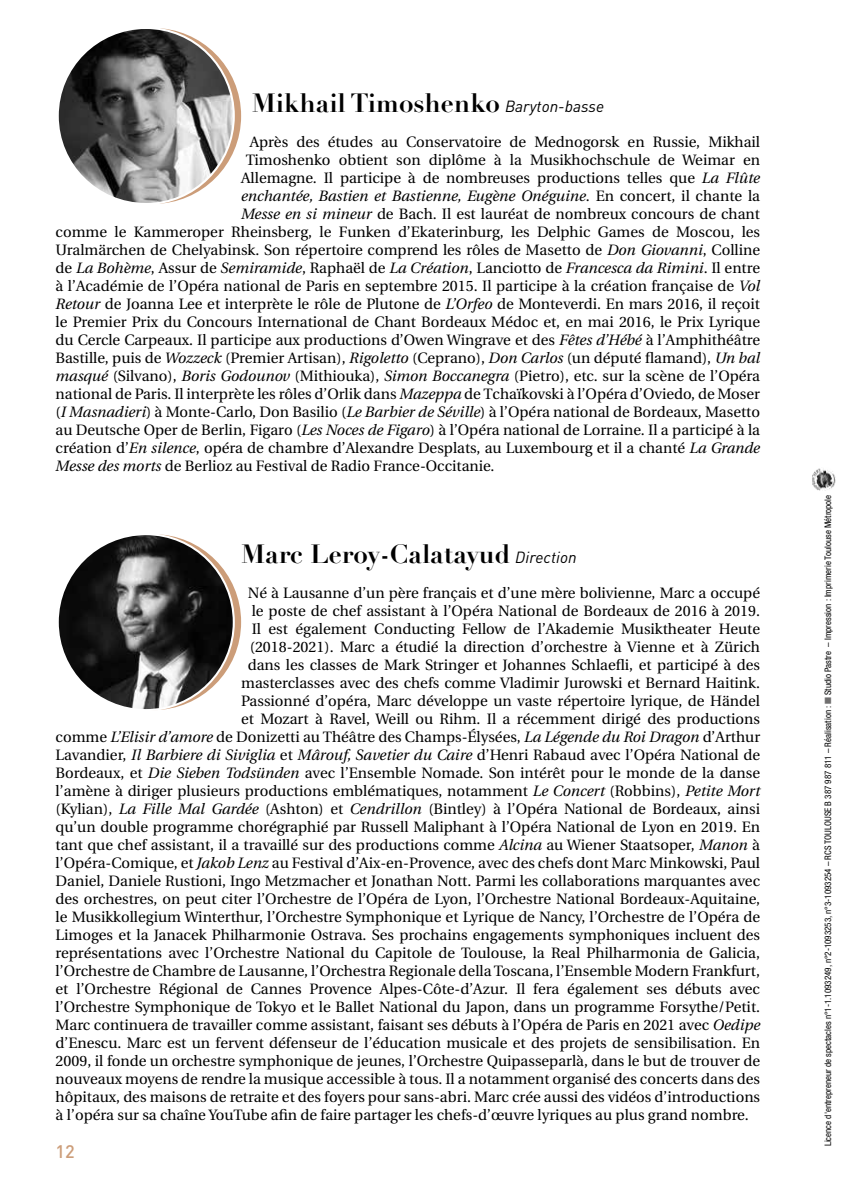
<style>
.page{position:relative;width:851px;height:1191px;background:#fff}
.page>*{position:absolute;margin:0;border:0;box-sizing:border-box;transform-origin:0 0}
.t1{font:700 26px "Didot LH";color:#000}
.t2{font:500 18px "DIN";color:#cc9d79}
.t3{font:15px "Utopia";color:#000}
.t4{font:italic 15px "Utopia";color:#000}
.t5{font:condensed 9px "Helvetica Neue";color:#000}
.s1{font-family:"DIN";font-weight:400;font-style:italic;font-size:16px}
.s2{font-style:italic}
.s3{font-style:normal}
.s4{color:#706f6f}
</style>
<div class="page">
<img style="left:812px;top:468px;width:24px;height:22px">
<svg style="left:65px;top:28px;width:176px;height:176px"></svg>
<img style="left:58px;top:28px;width:176px;height:176px;border-radius:88px">
<svg style="left:65px;top:534px;width:176px;height:176px"></svg>
<img style="left:58px;top:534px;width:176px;height:176px;border-radius:88px">
<h1 class="t1" style="left:252px;top:87px;width:354px">Mikhail Timoshenko <span class="s1">Baryton-basse</span></h1>
<p class="t3" style="left:250px;top:134px;width:512px">Après des études au Conservatoire de Mednogorsk en Russie, Mikhail</p>
<p class="t3" style="left:246px;top:152px;width:515px">Timoshenko obtient son diplôme à la Musikhochschule de Weimar en</p>
<p class="t3" style="left:241px;top:170px;width:520px">Allemagne. Il participe à de nombreuses productions telles que <span class="s2">La Flûte</span></p>
<p class="t4" style="left:241px;top:188px;width:520px">enchantée, Bastien et Bastienne, Eugène Onéguine<span class="s3">. En concert, il chante la</span></p>
<p class="t3" style="left:241px;top:206px;width:520px"><span class="s2">Messe en si mineur</span> de Bach. Il est lauréat de nombreux concours de chant</p>
<p class="t3" style="left:56px;top:224px;width:706px">comme le Kammeroper Rheinsberg, le Funken d’Ekaterinburg, les Delphic Games de Moscou, les</p>
<p class="t3" style="left:56px;top:242px;width:705px">Uralmärchen de Chelyabinsk. Son répertoire comprend les rôles de Masetto de <span class="s2">Don Giovanni</span>, Colline</p>
<p class="t4" style="left:56px;top:260px;width:705px"><span class="s3">de</span> La Bohème<span class="s3">, Assur de</span> Semiramide<span class="s3">, Raphaël de</span> La Création<span class="s3">, Lanciotto de</span> Francesca da Rimini<span class="s3">. Il entre</span></p>
<p class="t3" style="left:56px;top:278px;width:705px">à l’Académie de l’Opéra national de Paris en septembre 2015. Il participe à la création française de <span class="s2">Vol</span></p>
<p class="t3" style="left:56px;top:296px;width:705px"><span class="s2">Retour</span> de Joanna Lee et interprète le rôle de Plutone de <span class="s2">L’Orfeo</span> de Monteverdi. En mars 2016, il reçoit</p>
<p class="t3" style="left:56px;top:314px;width:706px">le Premier Prix du Concours International de Chant Bordeaux Médoc et, en mai 2016, le Prix Lyrique</p>
<p class="t3" style="left:56px;top:332px;width:706px">du Cercle Carpeaux. Il participe aux productions d’Owen Wingrave et des <span class="s2">Fêtes d’Hébé</span> à l’Amphithéâtre</p>
<p class="t3" style="left:56px;top:350px;width:705px">Bastille, puis de <span class="s2">Wozzeck</span> (Premier Artisan), <span class="s2">Rigoletto</span> (Ceprano), <span class="s2">Don Carlos</span> (un député flamand), <span class="s2">Un bal</span></p>
<p class="t3" style="left:56px;top:368px;width:705px"><span class="s2">masqué</span> (Silvano), <span class="s2">Boris Godounov</span> (Mithiouka), <span class="s2">Simon Boccanegra</span> (Pietro), etc. sur la scène de l’Opéra</p>
<p class="t3" style="left:56px;top:386px;width:705px">national de Paris. Il interprète les rôles d’Orlik dans <span class="s2">Mazeppa</span> de Tchaïkovski à l’Opéra d’Oviedo, de Moser</p>
<p class="t3" style="left:56px;top:404px;width:706px">(<span class="s2">I Masnadieri</span>) à Monte-Carlo, Don Basilio (<span class="s2">Le Barbier de Séville</span>) à l’Opéra national de Bordeaux, Masetto</p>
<p class="t3" style="left:56px;top:422px;width:705px">au Deutsche Oper de Berlin, Figaro (<span class="s2">Les Noces de Figaro</span>) à l’Opéra national de Lorraine. Il a participé à la</p>
<p class="t3" style="left:56px;top:440px;width:706px">création d’<span class="s2">En silence</span>, opéra de chambre d’Alexandre Desplats, au Luxembourg et il a chanté <span class="s2">La Grande</span></p>
<p class="t3" style="left:56px;top:458px;width:440px"><span class="s2">Messe des morts</span> de Berlioz au Festival de Radio France-Occitanie.</p>
<h1 class="t1" style="left:241px;top:538px;width:337px">Marc Leroy-Calatayud <span class="s1">Direction</span></h1>
<p class="t3" style="left:248px;top:585px;width:513px">Né à Lausanne d’un père français et d’une mère bolivienne, Marc a occupé</p>
<p class="t3" style="left:252px;top:603px;width:510px">le poste de chef assistant à l’Opéra National de Bordeaux de 2016 à 2019.</p>
<p class="t3" style="left:252px;top:621px;width:510px">Il est également Conducting Fellow de l’Akademie Musiktheater Heute</p>
<p class="t3" style="left:250px;top:639px;width:511px">(2018-2021). Marc a étudié la direction d’orchestre à Vienne et à Zürich</p>
<p class="t3" style="left:248px;top:657px;width:514px">dans les classes de Mark Stringer et Johannes Schlaefli, et participé à des</p>
<p class="t3" style="left:241px;top:675px;width:520px">masterclasses avec des chefs comme Vladimir Jurowski et Bernard Haitink.</p>
<p class="t3" style="left:241px;top:693px;width:520px">Passionné d’opéra, Marc développe un vaste répertoire lyrique, de Händel</p>
<p class="t3" style="left:241px;top:711px;width:520px">et Mozart à Ravel, Weill ou Rihm. Il a récemment dirigé des productions</p>
<p class="t3" style="left:56px;top:729px;width:706px">comme <span class="s2">L’Elisir d’amore</span> de Donizetti au Théâtre des Champs-Élysées, <span class="s2">La Légende du Roi Dragon</span> d’Arthur</p>
<p class="t3" style="left:56px;top:747px;width:706px">Lavandier, <span class="s2">Il Barbiere di Siviglia</span> et <span class="s2">Mârouf, Savetier du Caire</span> d’Henri Rabaud avec l’Opéra National de</p>
<p class="t3" style="left:56px;top:765px;width:705px">Bordeaux, et <span class="s2">Die Sieben Todsünden</span> avec l’Ensemble Nomade. Son intérêt pour le monde de la danse</p>
<p class="t3" style="left:56px;top:783px;width:706px">l’amène à diriger plusieurs productions emblématiques, notamment <span class="s2">Le Concert</span> (Robbins), <span class="s2">Petite Mort</span></p>
<p class="t3" style="left:56px;top:801px;width:705px">(Kylian), <span class="s2">La Fille Mal Gardée</span> (Ashton) et <span class="s2">Cendrillon</span> (Bintley) à l’Opéra National de Bordeaux, ainsi</p>
<p class="t3" style="left:56px;top:819px;width:705px">qu’un double programme chorégraphié par Russell Maliphant à l’Opéra National de Lyon en 2019. En</p>
<p class="t3" style="left:56px;top:837px;width:705px">tant que chef assistant, il a travaillé sur des productions comme <span class="s2">Alcina</span> au Wiener Staatsoper, <span class="s2">Manon</span> à</p>
<p class="t3" style="left:56px;top:855px;width:705px">l’Opéra-Comique, et <span class="s2">Jakob Lenz</span> au Festival d’Aix-en-Provence, avec des chefs dont Marc Minkowski, Paul</p>
<p class="t3" style="left:56px;top:873px;width:706px">Daniel, Daniele Rustioni, Ingo Metzmacher et Jonathan Nott. Parmi les collaborations marquantes avec</p>
<p class="t3" style="left:56px;top:891px;width:706px">des orchestres, on peut citer l’Orchestre de l’Opéra de Lyon, l’Orchestre National Bordeaux-Aquitaine,</p>
<p class="t3" style="left:56px;top:909px;width:706px">le Musikkollegium Winterthur, l’Orchestre Symphonique et Lyrique de Nancy, l’Orchestre de l’Opéra de</p>
<p class="t3" style="left:56px;top:927px;width:706px">Limoges et la Janacek Philharmonie Ostrava. Ses prochains engagements symphoniques incluent des</p>
<p class="t3" style="left:56px;top:945px;width:706px">représentations avec l’Orchestre National du Capitole de Toulouse, la Real Philharmonia de Galicia,</p>
<p class="t3" style="left:56px;top:963px;width:705px">l’Orchestre de Chambre de Lausanne, l’Orchestra Regionale della Toscana, l’Ensemble Modern Frankfurt,</p>
<p class="t3" style="left:56px;top:981px;width:705px">et l’Orchestre Régional de Cannes Provence Alpes-Côte-d’Azur. Il fera également ses débuts avec</p>
<p class="t3" style="left:56px;top:999px;width:706px">l’Orchestre Symphonique de Tokyo et le Ballet National du Japon, dans un programme Forsythe/Petit.</p>
<p class="t3" style="left:56px;top:1017px;width:706px">Marc continuera de travailler comme assistant, faisant ses débuts à l’Opéra de Paris en 2021 avec <span class="s2">Oedipe</span></p>
<p class="t3" style="left:56px;top:1035px;width:706px">d’Enescu. Marc est un fervent défenseur de l’éducation musicale et des projets de sensibilisation. En</p>
<p class="t3" style="left:56px;top:1053px;width:706px">2009, il fonde un orchestre symphonique de jeunes, l’Orchestre Quipasseparlà, dans le but de trouver de</p>
<p class="t3" style="left:56px;top:1071px;width:706px">nouveaux moyens de rendre la musique accessible à tous. Il a notamment organisé des concerts dans des</p>
<p class="t3" style="left:56px;top:1089px;width:706px">hôpitaux, des maisons de retraite et des foyers pour sans-abri. Marc crée aussi des vidéos d’introductions</p>
<p class="t3" style="left:56px;top:1107px;width:694px">à l’opéra sur sa chaîne YouTube afin de faire partager les chefs-d’œuvre lyriques au plus grand nombre.</p>
<p class="t2" style="left:56px;top:1140px;width:21px">12</p>
<p class="t5" style="left:822px;top:1146px;width:653px;rotate:-90deg">Licence d'entrepreneur de spectacles n°1-1.1093249, n°2-1093253, n°3-1093254 – RCS TOULOUSE B 387 987 811 – Réalisation : <span class="s4">■</span> Studio Pastre – Impression : Imprimerie Toulouse Métropole</p>
</div>
